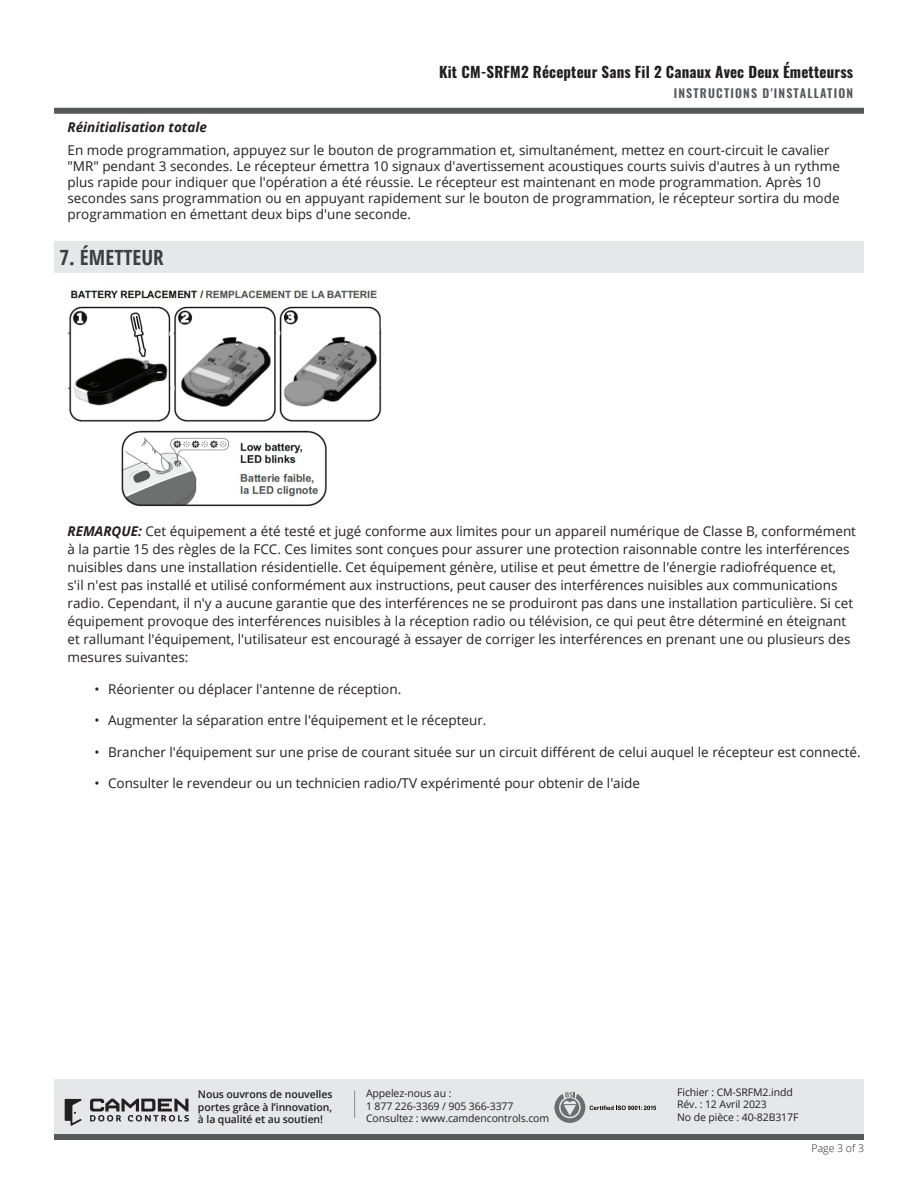
<style>
.page{position:relative;width:918px;height:1188px;background:#fff}
.page>*{position:absolute;margin:0;border:0;box-sizing:border-box;transform-origin:0 0}
._2018_-_H1_-Title_Al{font:700 condensed 21px "Open Sans";color:#3e3e3f}
._2018-H1a_Aligh_Righ{font:700 15px "Oswald";letter-spacing:.01em;color:#231f20}
._2018_-_Body_Text{font:13.5px/18px "Open Sans";color:#231f20}
._2018_-_Body_Text-2{font:italic 700 13.5px "Open Sans";color:#231f20}
._2018-H1a_Aligh_Righ-2{font:600 12px "Oswald";letter-spacing:.1em;color:#57585a}
._2018_-_Footer_Phone{font:10.5px "Open Sans";letter-spacing:-.01em;color:#231f20}
._2018_-_Footer_Tag_l{font:600 10.5px "Open Sans";letter-spacing:-.01em;color:#231f20}
._2018_-_Part_Number{font:10.5px/12.6px "Open Sans";letter-spacing:-.01em;color:#231f20}
._2018_-_page___align{font:300 10.5px "Open Sans";color:#231f20}
.s1{font-weight:700;font-style:italic}
</style>
<div class="page">
<div style="left:54px;top:108px;width:810px;height:6px;background:#57585a"></div>
<div style="left:54px;top:1134px;width:810px;height:6px;background:#57585a"></div>
<div style="left:54px;top:241px;width:810px;height:32px;background:#e6e7e9"></div>
<img style="left:68px;top:286px;width:314px;height:221px">
<div style="left:54px;top:1079px;width:810px;height:55px;background:#e6e7e9"></div>
<svg style="left:90px;top:1099px;width:99px;height:23px"></svg>
<svg style="left:65px;top:1099px;width:17px;height:27px"></svg>
<svg style="left:554px;top:1092px;width:102px;height:31px"></svg>
<svg style="left:354px;top:1091px;width:1px;height:27px"></svg>
<p class="_2018-H1a_Aligh_Righ" style="left:439px;top:64px;width:416px">Kit CM-SRFM2 Récepteur Sans Fil 2 Canaux Avec Deux Émetteurss</p>
<p class="_2018-H1a_Aligh_Righ-2" style="left:674px;top:87px;width:181px">INSTRUCTIONS D'INSTALLATION</p>
<p class="_2018_-_Body_Text-2" style="left:68px;top:117px;width:141px">Réinitialisation totale</p>
<p class="_2018_-_Body_Text" style="left:68px;top:141px;width:774px;line-height:16.2px">En mode programmation, appuyez sur le bouton de programmation et, simultanément, mettez en court-circuit le cavalier "MR" pendant 3 secondes. Le récepteur émettra 10 signaux d'avertissement acoustiques courts suivis d'autres à un rythme plus rapide pour indiquer que l'opération a été réussie. Le récepteur est maintenant en mode programmation. Après 10 secondes sans programmation ou en appuyant rapidement sur le bouton de programmation, le récepteur sortira du mode programmation en émettant deux bips d'une seconde.</p>
<p class="_2018_-_H1_-Title_Al" style="left:59px;top:242px;width:106px">7. ÉMETTEUR</p>
<p class="_2018_-_Body_Text" style="left:68px;top:522px;width:790px"><span class="s1">REMARQUE:</span> Cet équipement a été testé et jugé conforme aux limites pour un appareil numérique de Classe B, conformément à la partie 15 des règles de la FCC. Ces limites sont conçues pour assurer une protection raisonnable contre les interférences nuisibles dans une installation résidentielle. Cet équipement génère, utilise et peut émettre de l'énergie radiofréquence et,<br>s'il n'est pas installé et utilisé conformément aux instructions, peut causer des interférences nuisibles aux communications radio. Cependant, il n'y a aucune garantie que des interférences ne se produiront pas dans une installation particulière. Si cet équipement provoque des interférences nuisibles à la réception radio ou télévision, ce qui peut être déterminé en éteignant et rallumant l'équipement, l'utilisateur est encouragé à essayer de corriger les interférences en prenant une ou plusieurs des mesures suivantes:</p>
<p class="_2018_-_Body_Text" style="left:94px;top:679px;width:308px">• Réorienter ou déplacer l'antenne de réception.</p>
<p class="_2018_-_Body_Text" style="left:94px;top:711px;width:394px">• Augmenter la séparation entre l'équipement et le récepteur.</p>
<p class="_2018_-_Body_Text" style="left:94px;top:742px;width:768px">• Brancher l'équipement sur une prise de courant située sur un circuit différent de celui auquel le récepteur est connecté.</p>
<p class="_2018_-_Body_Text" style="left:94px;top:774px;width:547px">• Consulter le revendeur ou un technicien radio/TV expérimenté pour obtenir de l'aide</p>
<p class="_2018_-_Footer_Tag_l" style="left:198px;top:1087px;width:136px">Nous ouvrons de nouvelles</p>
<p class="_2018_-_Footer_Tag_l" style="left:198px;top:1100px;width:136px">portes grâce à l’innovation,</p>
<p class="_2018_-_Footer_Tag_l" style="left:198px;top:1112px;width:127px">à la qualité et au soutien!</p>
<p class="_2018_-_Footer_Phone" style="left:366px;top:1086px;width:87px">Appelez-nous au :</p>
<p class="_2018_-_Footer_Phone" style="left:366px;top:1099px;width:149px">1 877 226-3369 / 905 366-3377</p>
<p class="_2018_-_Footer_Phone" style="left:366px;top:1111px;width:185px">Consultez : www.camdencontrols.com</p>
<p class="_2018_-_Part_Number" style="left:677px;top:1085px;width:117px">Fichier : CM-SRFM2.indd</p>
<p class="_2018_-_Part_Number" style="left:677px;top:1098px;width:123px">Rév. : 12 Avril 2023<br>No de pièce : 40-82B317F</p>
<p class="_2018_-_page___align" style="left:812px;top:1141px;width:54px">Page 3 of 3</p>
</div>
